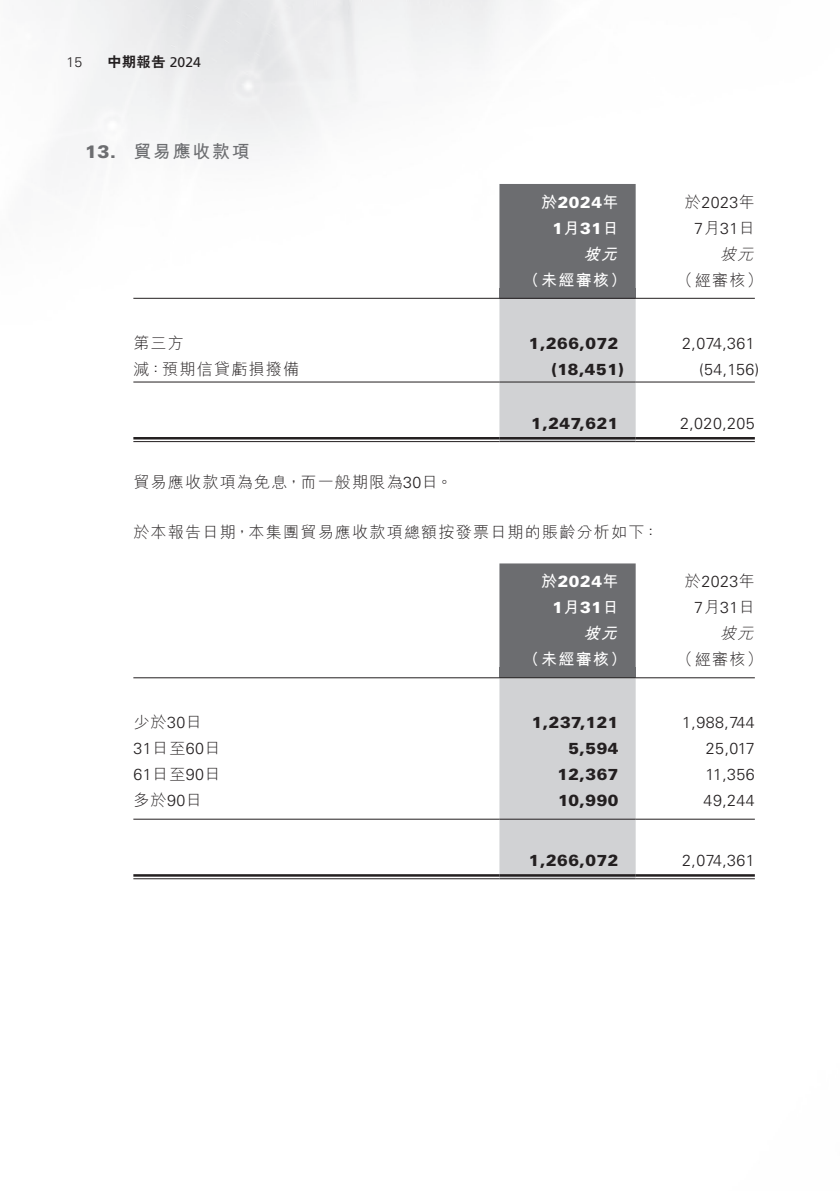
<style>
.page{position:relative;width:840px;height:1191px;background:#fff}
.page>*{position:absolute;margin:0;border:0;box-sizing:border-box;transform-origin:0 0}
.t1{font:700 18px "M Hei HK";letter-spacing:.09em;color:#6c6d70}
.t2{font:900 18px "Univers LT Std";color:#6c6d70}
.t3{font:300 16px/26px "Univers LT Std";letter-spacing:.03em;color:#231f20;text-align:center}
.t4{font:300 16px "M Hei HK";letter-spacing:.08em;color:#231f20}
.t5{font:900 16px "Univers LT Std";letter-spacing:.035em;color:#231f20}
.t6{font:900 16px/26px "Univers LT Std";letter-spacing:.035em;color:#fff;text-align:right}
.t7{font:700 16px "M Hei HK";letter-spacing:.085em;color:#fff}
.t8{font:italic 300 16px "M Hei HK";color:#231f20}
.t9{font:italic 700 16px "M Hei HK";color:#fff}
.t10{font:800 14px "C Hei 2 HK";color:#231f20}
.t11{font:300 14px "Univers LT Std";color:#231f20}
.s1{font-family:"Frutiger LT Std";font-weight:400}
.s2{font-family:"M Hei HK";font-weight:700}
.s3{font-family:"M Hei HK"}
.s4{font-family:"Univers LT Std"}
</style>
<div class="page">
<img style="left:51px;top:0;width:704px;height:880px">
<div style="left:499px;top:184px;width:136px;height:104px;background:#6c6d70"></div>
<div style="left:499px;top:288px;width:136px;height:11px;background:#6c6d70"></div>
<div style="left:499px;top:299px;width:136px;height:142px;background:#d1d2d4"></div>
<hr style="left:133px;top:298px;width:366px;height:1px;background:#231f20">
<hr style="left:499px;top:298px;width:136px;height:1px;background:#231f20">
<hr style="left:635px;top:298px;width:119px;height:1px;background:#231f20">
<hr style="left:133px;top:381px;width:366px;height:1px;background:#231f20">
<hr style="left:499px;top:381px;width:136px;height:1px;background:#231f20">
<hr style="left:635px;top:381px;width:119px;height:1px;background:#231f20">
<hr style="left:133px;top:437px;width:366px;height:2px;background:#231f20">
<hr style="left:133px;top:441px;width:366px;height:1px;background:#231f20">
<hr style="left:499px;top:437px;width:136px;height:2px;background:#231f20">
<hr style="left:499px;top:441px;width:136px;height:1px;background:#231f20">
<hr style="left:635px;top:437px;width:119px;height:2px;background:#231f20">
<hr style="left:635px;top:441px;width:119px;height:1px;background:#231f20">
<div style="left:499px;top:563px;width:136px;height:104px;background:#6c6d70"></div>
<div style="left:499px;top:667px;width:136px;height:11px;background:#6c6d70"></div>
<div style="left:499px;top:678px;width:136px;height:200px;background:#d1d2d4"></div>
<hr style="left:133px;top:677px;width:366px;height:1px;background:#231f20">
<hr style="left:499px;top:677px;width:136px;height:1px;background:#231f20">
<hr style="left:635px;top:677px;width:119px;height:1px;background:#231f20">
<hr style="left:133px;top:818px;width:366px;height:1px;background:#231f20">
<hr style="left:499px;top:818px;width:136px;height:1px;background:#231f20">
<hr style="left:635px;top:818px;width:119px;height:1px;background:#231f20">
<hr style="left:133px;top:874px;width:366px;height:2px;background:#231f20">
<hr style="left:133px;top:878px;width:366px;height:1px;background:#231f20">
<hr style="left:499px;top:874px;width:136px;height:2px;background:#231f20">
<hr style="left:499px;top:878px;width:136px;height:1px;background:#231f20">
<hr style="left:635px;top:874px;width:119px;height:2px;background:#231f20">
<hr style="left:635px;top:878px;width:119px;height:1px;background:#231f20">
<p class="t11" style="left:67px;top:53px;width:17px">15</p>
<p class="t10" style="left:107px;top:55px;width:95px">中期報告 <span class="s1">2024</span></p>
<p class="t2" style="left:85px;top:140px;width:33px">13.</p>
<p class="t1" style="left:133px;top:138px;width:118px">貿易應收款項</p>
<p class="t4" style="left:133px;top:335px;width:52px">第三方</p>
<p class="t4" style="left:133px;top:361px;width:167px">減：預期信貸虧損撥備</p>
<p class="t6" style="left:541px;top:189px;width:79px"><span class="s2">於</span>2024<span class="s2">年<br></span>1<span class="s2">月</span>31<span class="s2">日</span></p>
<p class="t3" style="left:684px;top:189px;width:71px"><span class="s3">於</span>2023<span class="s3">年月</span>7 31<span class="s3">日</span></p>
<p class="t8" style="left:719px;top:246px;width:39px">坡元</p>
<p class="t9" style="left:583px;top:242px;width:40px">坡元</p>
<p class="t7" style="left:522px;top:268px;width:105px">（未經審核）</p>
<p class="t4" style="left:676px;top:272px;width:87px">（經審核(</p>
<p class="t5" style="left:528px;top:333px;width:91px">1,266,072</p>
<p class="t3" style="left:681px;top:330px;width:74px">2,074,361</p>
<p class="t5" style="left:551px;top:359px;width:74px">)18,451(</p>
<p class="t3" style="left:698px;top:356px;width:62px">)54,156(</p>
<p class="t5" style="left:531px;top:413px;width:89px">1,247,621</p>
<p class="t3" style="left:679px;top:410px;width:76px">2,020,205</p>
<p class="t4" style="left:133px;top:474px;width:320px">貿易應收款項為免息，而一般期限為<span class="s4">30</span>日。</p>
<p class="t4" style="left:133px;top:523px;width:527px">於本報告日期，本集團貿易應收款項總額按發票日期的賬齡分析如下：</p>
<p class="t6" style="left:541px;top:568px;width:79px"><span class="s2">於</span>2024<span class="s2">年<br></span>1<span class="s2">月</span>31<span class="s2">日</span></p>
<p class="t3" style="left:684px;top:569px;width:71px"><span class="s3">於</span>2023<span class="s3">年月</span>7 31<span class="s3">日</span></p>
<p class="t8" style="left:719px;top:625px;width:39px">坡元</p>
<p class="t9" style="left:583px;top:622px;width:40px">坡元</p>
<p class="t7" style="left:522px;top:648px;width:105px">（未經審核）</p>
<p class="t4" style="left:676px;top:651px;width:87px">（經審核(</p>
<p class="t4" style="left:133px;top:714px;width:70px">少於<span class="s4">30</span>日</p>
<p class="t5" style="left:531px;top:712px;width:88px">1,237,121</p>
<p class="t3" style="left:681px;top:709px;width:74px">1,988,744</p>
<p class="t3" style="left:133px;top:735px;width:89px">31<span class="s3">日至</span>60<span class="s3">日</span></p>
<p class="t5" style="left:568px;top:738px;width:52px">5,594</p>
<p class="t3" style="left:705px;top:735px;width:50px">25,017</p>
<p class="t3" style="left:133px;top:761px;width:89px">61<span class="s3">日至</span>90<span class="s3">日</span></p>
<p class="t5" style="left:557px;top:764px;width:62px">12,367</p>
<p class="t3" style="left:705px;top:761px;width:51px">11,356</p>
<p class="t4" style="left:133px;top:792px;width:70px">多於<span class="s4">90</span>日</p>
<p class="t5" style="left:557px;top:790px;width:62px">10,990</p>
<p class="t3" style="left:703px;top:787px;width:53px">49,244</p>
<p class="t5" style="left:528px;top:850px;width:91px">1,266,072</p>
<p class="t3" style="left:681px;top:847px;width:74px">2,074,361</p>
</div>
